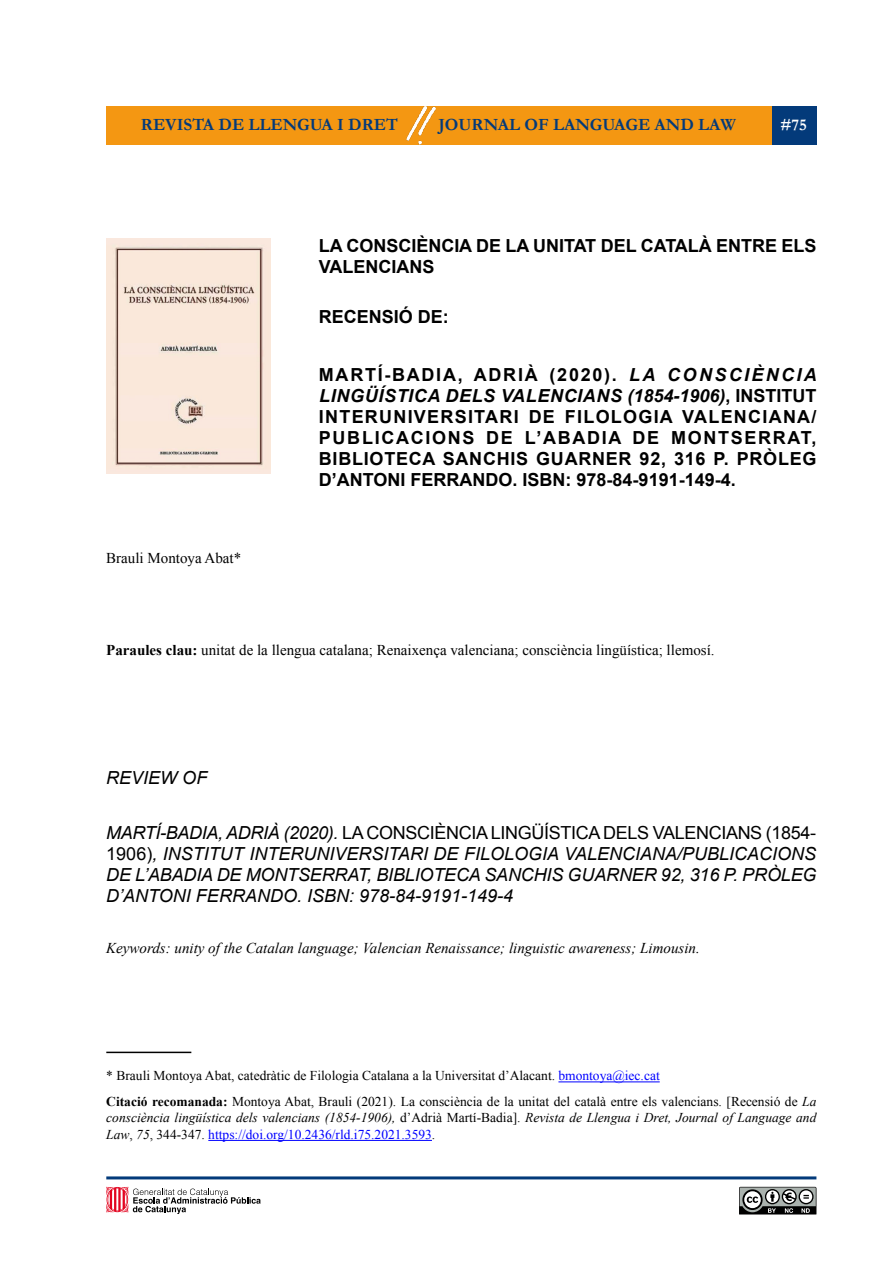
<style>
.page{position:relative;width:893px;height:1263px;background:#fff}
.page>*{position:absolute;margin:0;border:0;box-sizing:border-box;transform-origin:0 0}
.Títol_article{font:700 18px/21px "Arial";color:#000}
.Títol_article_2a_lle{font:italic 18px/21px "Arial";color:#000;text-align:justify}
.t1{font:700 17.25px "Garamond";color:#033a7a}
.t2{font:700 16.5px "Garamond";color:#fff}
.paraules_clau{font:15px "Times New Roman";color:#000}
.cos_resum_2a_llengua{font:italic 15px "Times New Roman";color:#000}
.nom_de_l_autor{font:15px "Times New Roman";color:#000}
.nota_a_peu_de_pàgina{font:13.5px/16.5px "Times New Roman";color:#000;text-align:justify}
.s1{font-style:italic}
.s2{font-weight:700}
.s3{font-style:normal}
.s4{color:#00f}
</style>
<div class="page">
<svg style="left:106px;top:1187px;width:155px;height:27px"></svg>
<svg style="left:739px;top:1187px;width:77px;height:27px"></svg>
<div style="left:106px;top:106px;width:666px;height:39px;background:#f49712"></div>
<div style="left:772px;top:106px;width:44px;height:39px;background:#033a7a"></div>
<img style="left:406px;top:107px;width:30px;height:38px">
<hr style="left:106px;top:1176px;width:710px;height:3px;background:#033a7a">
<hr style="left:558px;top:1081px;width:102px;height:1px;background:#00f">
<hr style="left:208px;top:1140px;width:224px;height:1px;background:#00f">
<hr style="left:106px;top:1052px;width:85px;height:1px;background:#000">
<img style="left:106px;top:239px;width:164px;height:234px">
<p class="t1" style="left:141px;top:113px;width:258px">REVISTA DE LLENGUA I DRET</p>
<p class="t1" style="left:438px;top:113px;width:299px">JOURNAL OF LANGUAGE AND LAW</p>
<p class="t2" style="left:780px;top:114px;width:28px">#75</p>
<h1 class="Títol_article" style="left:319px;top:235px;width:499px">LA CONSCIÈNCIA DE LA UNITAT DEL CATALÀ ENTRE ELS<br>VALENCIANS</h1>
<h1 class="Títol_article" style="left:319px;top:307px;width:132px">RECENSIÓ DE:</h1>
<p class="nom_de_l_autor" style="left:106px;top:547px;width:136px">Brauli Montoya Abat*</p>
<h1 class="Títol_article" style="left:319px;top:365px;width:499px;text-align:justify">MARTÍ-BADIA, ADRIÀ (2020). <span class="s1">LA CONSCIÈNCIA LINGÜÍSTICA DELS VALENCIANS (1854-1906)</span>, INSTITUT INTERUNIVERSITARI DE FILOLOGIA VALENCIANA/ PUBLICACIONS DE L’ABADIA DE MONTSERRAT, BIBLIOTECA SANCHIS GUARNER 92, 316 P. PRÒLEG D’ANTONI FERRANDO. ISBN: 978-84-9191-149-4.</h1>
<p class="paraules_clau" style="left:106px;top:639px;width:610px"><span class="s2">Paraules clau:</span> unitat de la llengua catalana; Renaixença valenciana; consciència lingüística; llemosí.</p>
<h1 class="Títol_article_2a_lle" style="left:106px;top:767px;width:103px">REVIEW OF</h1>
<h1 class="Títol_article_2a_lle" style="left:106px;top:822px;width:712px">MARTÍ-BADIA, ADRIÀ (2020). <span class="s3">LA CONSCIÈNCIA LINGÜÍSTICA DELS VALENCIANS (1854- 1906)</span>, INSTITUT INTERUNIVERSITARI DE FILOLOGIA VALENCIANA/PUBLICACIONS DE L’ABADIA DE MONTSERRAT, BIBLIOTECA SANCHIS GUARNER 92, 316 P. PRÒLEG D’ANTONI FERRANDO. ISBN: 978-84-9191-149-4</h1>
<p class="cos_resum_2a_llengua" style="left:106px;top:937px;width:595px">Keywords: unity of the Catalan language; Valencian Renaissance; linguistic awareness; Limousin.</p>
<p class="nota_a_peu_de_pàgina" style="left:106px;top:1067px;width:555px">* Brauli Montoya Abat, catedràtic de Filologia Catalana a la Universitat d’Alacant. <span class="s4">bmontoya@iec.cat</span></p>
<p class="nota_a_peu_de_pàgina" style="left:106px;top:1093px;width:712px"><span class="s2">Citació recomanada:</span> Montoya Abat, Brauli (2021). La consciència de la unitat del català entre els valencians. [Recensió de <span class="s1">La consciència lingüística dels valencians (1854-1906),</span> d’Adrià Martí-Badia]. <span class="s1">Revista de Llengua i Dret, Journal of Language and Law</span>, <span class="s1">75</span>, 344-347. <span class="s4">https://doi.org/10.2436/rld.i75.2021.3593</span>.</p>
</div>
